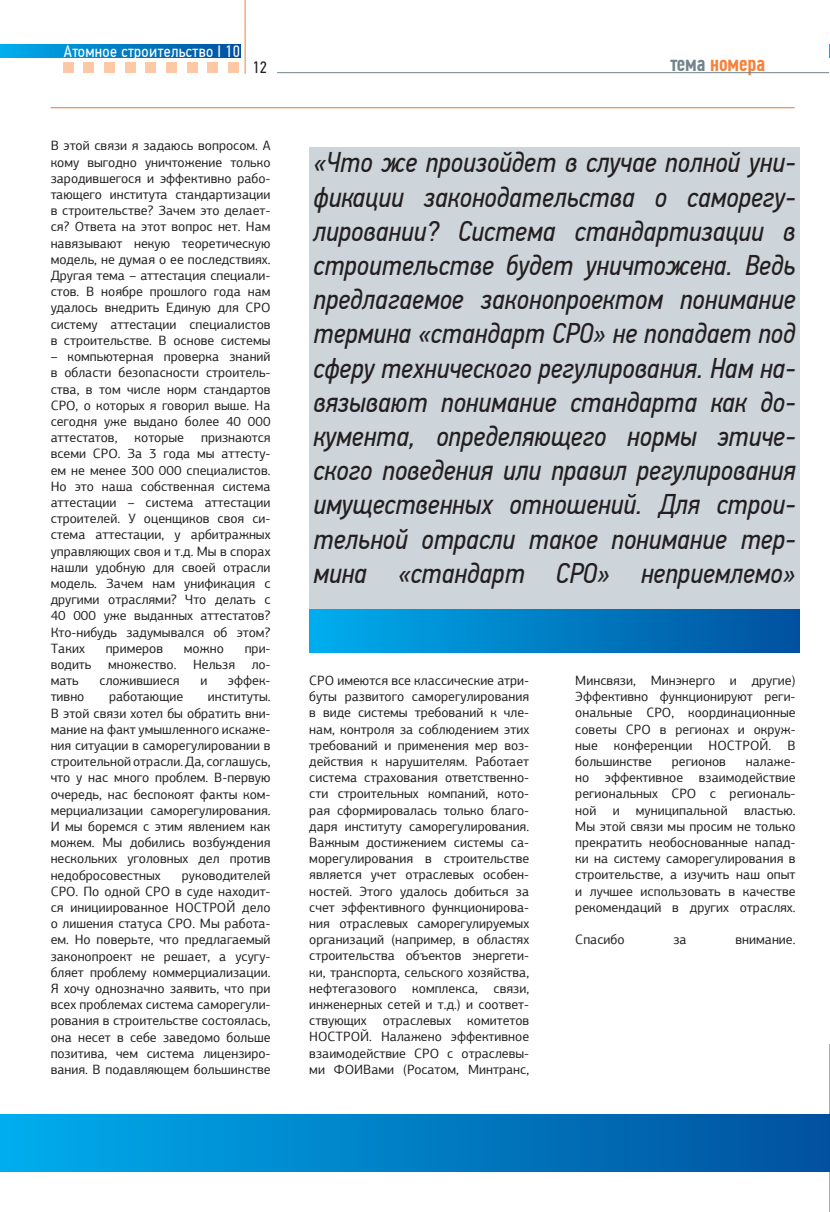
<style>
.page{position:relative;width:830px;height:1212px;background:#fff}
.page>*{position:absolute;margin:0;border:0;box-sizing:border-box;transform-origin:0 0}
.t1{font:italic 28.5px/34.2px "PF Din Text Cond Pro";color:#231f20;text-align:justify}
.t2{font:500 22.5px "PF Din Text Comp Pro";color:#f4823a}
.t3{font:16.5px "PF Din Text Cond Pro";letter-spacing:.02em;color:#fff}
.t4{font:16.5px "PF Din Text Cond Pro";color:#231f20}
.t5{font:13.5px/16.2px "PF Agora Sans Pro";color:#231f20;text-align:justify}
.s1{color:#73848c}
</style>
<div class="page">
<svg style="left:829px;top:1044px;width:1px;height:168px"></svg>
<div style="left:63px;top:62px;width:11px;height:11px;background:#fcc9a4"></div>
<div style="left:84px;top:62px;width:10px;height:11px;background:#fcc9a4"></div>
<div style="left:104px;top:62px;width:11px;height:11px;background:#fcc9a4"></div>
<div style="left:125px;top:62px;width:10px;height:11px;background:#fcc9a4"></div>
<div style="left:145px;top:62px;width:11px;height:11px;background:#fcc9a4"></div>
<div style="left:166px;top:62px;width:11px;height:11px;background:#fcc9a4"></div>
<div style="left:187px;top:62px;width:10px;height:11px;background:#fcc9a4"></div>
<div style="left:207px;top:62px;width:11px;height:11px;background:#fcc9a4"></div>
<div style="left:228px;top:62px;width:11px;height:11px;background:#fcc9a4"></div>
<hr style="left:244px;top:0;width:1px;height:74px;background:#f4823a">
<hr style="left:277px;top:72px;width:551px;height:1px;background:#73848c">
<svg style="left:0;top:45px;width:240px;height:12px;background:#007ec5"></svg>
<div style="left:309px;top:147px;width:490px;height:479px;background:#ced5da"></div>
<hr style="left:51px;top:107px;width:743px;height:1px;background:#f4823a">
<div style="left:0;top:1114px;width:829px;height:57px;background:linear-gradient(to right,#00aced,#01509d)"></div>
<div style="left:309px;top:609px;width:490px;height:43px;background:linear-gradient(to right,#00aded,#01519e)"></div>
<p class="t3" style="left:64px;top:42px;width:177px">Атомное строительство I 10</p>
<p class="t4" style="left:252px;top:58px;width:16px">12</p>
<p class="t5" style="left:51px;top:138px;width:221px">В этой связи я задаюсь вопросом. А кому выгодно уничтожение только зародившегося и эффективно рабо&shy;тающего института стандартизации в строительстве? Зачем это делает&shy;ся? Ответа на этот вопрос нет. Нам навязывают некую теоретическую модель, не думая о ее последствиях.<br>Другая тема – аттестация специали&shy;стов. В ноябре прошлого года нам удалось внедрить Единую для СРО систему аттестации специалистов в строительстве. В основе системы</p>
<p class="t5" style="left:51px;top:348px;width:221px">– компьютерная проверка знаний в области безопасности строитель&shy;ства, в том числе норм стандартов СРО, о которых я говорил выше. На сегодня уже выдано более 40 000 аттестатов,</p>
<p class="t5" style="left:51px;top:429px;width:221px;text-indent:150px">признаются всеми СРО. За 3 года мы аттесту&shy;ем не менее 300 000 специалистов.<br>Но это наша собственная система аттестации – система аттестации строителей. У оценщиков своя си&shy;стема аттестации, у арбитражных управляющих своя и т.д. Мы в спорах нашли удобную для своей отрасли модель. Зачем нам унификация с другими отраслями? Что делать с 40 000 уже выданных аттестатов?<br>Кто-нибудь задумывался об этом?<br>Таких</p>
<p class="t5" style="left:135px;top:429px;width:51px">которые</p>
<p class="t5" style="left:106px;top:640px;width:59px">примеров</p>
<p class="t5" style="left:184px;top:640px;width:41px">можно</p>
<p class="t5" style="left:51px;top:640px;width:221px;text-indent:194px">при&shy;водить множество. Нельзя ло&shy;мать</p>
<p class="t5" style="left:99px;top:672px;width:82px">сложившиеся</p>
<p class="t5" style="left:200px;top:672px;width:8px">и</p>
<p class="t5" style="left:228px;top:672px;width:44px">эффек-</p>
<p class="t5" style="left:51px;top:689px;width:35px">тивно</p>
<p class="t5" style="left:109px;top:689px;width:76px">работающие</p>
<p class="t5" style="left:51px;top:689px;width:221px;text-indent:157px">институты.<br>В этой связи хотел бы обратить вни&shy;мание на факт умышленного искаже&shy;ния ситуации в саморегулировании в строительной отрасли. Да, соглашусь, что у нас много проблем. В-первую очередь, нас беспокоят факты ком&shy;мерциализации саморегулирования.<br>И мы боремся с этим явлением как можем. Мы добились возбуждения нескольких уголовных дел против недобросовестных</p>
<p class="t5" style="left:51px;top:867px;width:221px;text-indent:131px">руководителей СРО. По одной СРО в суде находит&shy;ся инициированное НОСТРОЙ дело о лишения статуса СРО. Мы работа&shy;ем. Но поверьте, что предлагаемый законопроект не решает, а усугу&shy;бляет проблему коммерциализации.<br>Я хочу однозначно заявить, что при всех проблемах система саморегули&shy;рования в строительстве состоялась, она несет в себе заведомо больше позитива, чем система лицензиро&shy;вания. В подавляющем большинстве</p>
<h2 class="t2" style="left:670px;top:50px;width:96px"><span class="s1">тема</span> номера</h2>
<p class="t1" style="left:313px;top:146px;width:483px">«Что же произойдет в случае полной уни&shy;фикации законодательства о саморегу&shy;лировании? Система стандартизации в строительстве будет уничтожена. Ведь предлагаемое законопроектом понимание термина «стандарт СРО» не попадает под сферу технического регулирования. Нам на&shy;вязывают понимание стандарта как до&shy;кумента, определяющего нормы этиче&shy;ского поведения или правил регулирования имущественных отношений. Для строи&shy;тельной отрасли такое понимание тер&shy;мина «стандарт СРО» неприемлемо»</p>
<p class="t5" style="left:309px;top:672px;width:221px">СРО имеются все классические атри&shy;буты развитого саморегулирования в виде системы требований к чле&shy;нам, контроля за соблюдением этих требований и применения мер воз&shy;действия к нарушителям. Работает система страхования ответственно&shy;сти строительных компаний, кото&shy;рая сформировалась только благо&shy;даря институту саморегулирования.<br>Важным достижением системы са&shy;морегулирования в строительстве является учет отраслевых особен&shy;ностей. Этого удалось добиться за счет эффективного функционирова&shy;ния отраслевых саморегулируемых организаций (например, в областях строительства объектов энергети&shy;ки, транспорта, сельского хозяйства, нефтегазового комплекса, связи, инженерных сетей и т.д.) и соответ&shy;ствующих отраслевых комитетов НОСТРОЙ. Налажено эффективное взаимодействие СРО с отраслевы&shy;ми ФОИВами (Росатом, Минтранс,</p>
<p class="t5" style="left:575px;top:672px;width:222px">Минсвязи, Минэнерго и другие)<br>Эффективно функционируют реги&shy;ональные СРО, координационные советы СРО в регионах и окруж&shy;ные конференции НОСТРОЙ. В большинстве</p>
<p class="t5" style="left:575px;top:753px;width:222px;text-indent:170px">налаже&shy;но эффективное взаимодействие региональных СРО с региональ&shy;ной и муниципальной властью.<br>Мы этой связи мы просим не только прекратить необоснованные напад&shy;ки на систему саморегулирования в строительстве, а изучить наш опыт и лучшее использовать в качестве рекомендаций в других отраслях.</p>
<p class="t5" style="left:575px;top:931px;width:51px">Спасибо</p>
<p class="t5" style="left:673px;top:931px;width:15px">за</p>
<p class="t5" style="left:735px;top:931px;width:61px">внимание.</p>
<p class="t5" style="left:671px;top:753px;width:56px">регионов</p>
</div>
